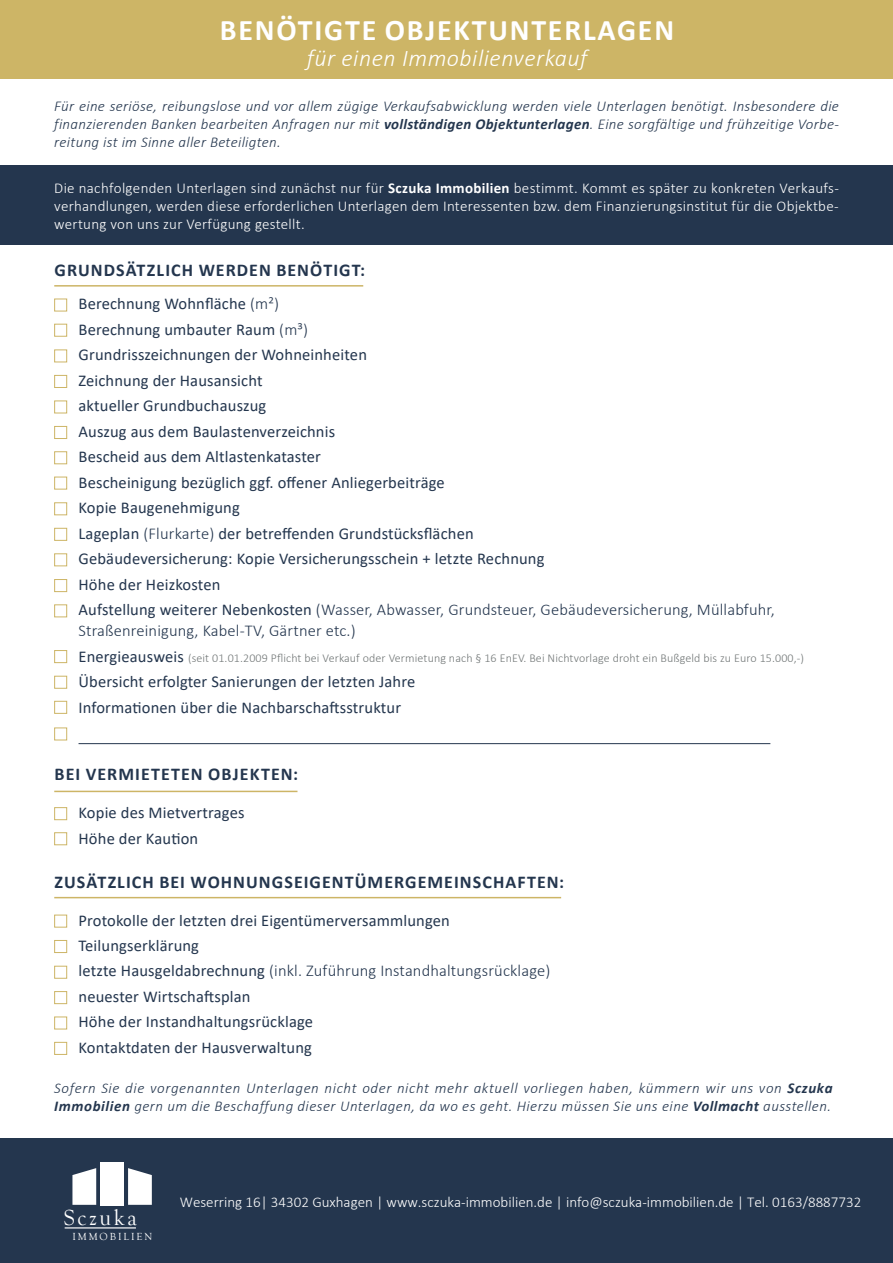
<style>
.page{position:relative;width:893px;height:1263px;background:#fff}
.page>*{position:absolute;margin:0;border:0;box-sizing:border-box;transform-origin:0 0}
.t1{font:700 30px "Calibri";letter-spacing:.06em;color:#fff}
.t2{font:italic 300 24px "Calibri";letter-spacing:.02em;color:#fff}
.t3{font:22.35px "Goudy Old Style T";letter-spacing:.12em;color:#fff}
.t4{font:700 18px "Calibri";letter-spacing:.06em;color:#24364e}
.t5{font:16.5px/25.5px "Calibri";letter-spacing:.01em;color:#24364e}
.t6{font:300 16.5px "Calibri";letter-spacing:.01em;color:#24364e}
.t7{font:italic 300 15px/18px "Calibri";letter-spacing:.03em;color:#24364e;text-align:justify}
.t8{font:300 15px/18px "Calibri";color:#fff;text-align:justify}
.t9{font:300 12px "Calibri";letter-spacing:.01em;color:#727777}
.t10{font:10.5px "Goudy Old Style T";letter-spacing:.18em;color:#fff}
.s1{font-weight:700}
.s2{font-weight:300}
.s3{font-weight:400;font-size:16.5px;color:#24364e}
</style>
<div class="page">
<div style="left:0;top:165px;width:893px;height:80px;background:#24364e"></div>
<div style="left:0;top:0;width:893px;height:79px;background:#cdb566"></div>
<hr style="left:54px;top:897px;width:507px;height:1px;background:#cdb566">
<hr style="left:54px;top:791px;width:243px;height:1px;background:#cdb566">
<hr style="left:54px;top:285px;width:309px;height:2px;background:#cdb566">
<hr style="left:79px;top:743px;width:691px;height:1px;background:#24364e">
<div style="left:54px;top:299px;width:13px;height:12px;border:1px solid #cdb566"></div>
<div style="left:54px;top:401px;width:13px;height:12px;border:1px solid #cdb566"></div>
<div style="left:54px;top:349px;width:13px;height:13px;border:1px solid #cdb566"></div>
<div style="left:54px;top:451px;width:13px;height:13px;border:1px solid #cdb566"></div>
<div style="left:54px;top:324px;width:13px;height:13px;border:1px solid #cdb566"></div>
<div style="left:54px;top:426px;width:13px;height:13px;border:1px solid #cdb566"></div>
<div style="left:54px;top:375px;width:13px;height:13px;border:1px solid #cdb566"></div>
<div style="left:54px;top:477px;width:13px;height:12px;border:1px solid #cdb566"></div>
<div style="left:54px;top:502px;width:13px;height:13px;border:1px solid #cdb566"></div>
<div style="left:54px;top:528px;width:13px;height:13px;border:1px solid #cdb566"></div>
<div style="left:54px;top:553px;width:13px;height:13px;border:1px solid #cdb566"></div>
<div style="left:54px;top:579px;width:13px;height:13px;border:1px solid #cdb566"></div>
<div style="left:54px;top:604px;width:13px;height:13px;border:1px solid #cdb566"></div>
<div style="left:54px;top:650px;width:13px;height:13px;border:1px solid #cdb566"></div>
<div style="left:54px;top:701px;width:13px;height:13px;border:1px solid #cdb566"></div>
<div style="left:54px;top:832px;width:13px;height:13px;border:1px solid #cdb566"></div>
<div style="left:54px;top:940px;width:13px;height:13px;border:1px solid #cdb566"></div>
<div style="left:54px;top:991px;width:13px;height:13px;border:1px solid #cdb566"></div>
<div style="left:54px;top:1042px;width:13px;height:13px;border:1px solid #cdb566"></div>
<div style="left:54px;top:727px;width:13px;height:13px;border:1px solid #cdb566"></div>
<div style="left:54px;top:676px;width:13px;height:13px;border:1px solid #cdb566"></div>
<div style="left:54px;top:807px;width:13px;height:13px;border:1px solid #cdb566"></div>
<div style="left:54px;top:915px;width:13px;height:12px;border:1px solid #cdb566"></div>
<div style="left:54px;top:966px;width:13px;height:13px;border:1px solid #cdb566"></div>
<div style="left:54px;top:1016px;width:13px;height:13px;border:1px solid #cdb566"></div>
<div style="left:0;top:1139px;width:893px;height:124px;background:#24364e"></div>
<svg style="left:72px;top:1168px;width:24px;height:37px"></svg>
<svg style="left:128px;top:1168px;width:24px;height:37px"></svg>
<div style="left:100px;top:1162px;width:24px;height:43px;background:#fff"></div>
<hr style="left:65px;top:1228px;width:71px;height:1px;background:#fff">
<h1 class="t1" style="left:220px;top:9px;width:456px">BENÖTIGTE OBJEKTUNTERLAGEN</h1>
<h2 class="t2" style="left:307px;top:43px;width:282px">für einen Immobilienverkauf</h2>
<p class="t7" style="left:54px;top:96px;width:786px">Für eine seriöse, reibungslose und vor allem zügige Verkaufsabwicklung werden viele Unterlagen benötigt. Insbesondere die finanzierenden Banken bearbeiten Anfragen nur mit <span class="s1">vollständigen Objektunterlagen</span>. Eine sorgfältige und frühzeitige Vorbe&shy;reitung ist im Sinne aller Beteiligten.</p>
<p class="t8" style="left:54px;top:179px;width:786px">Die nachfolgenden Unterlagen sind zunächst nur für <span class="s1">Sczuka Immobilien</span> bestimmt. Kommt es später zu konkreten Verkaufs&shy;verhandlungen, werden diese erforderlichen Unterlagen dem Interessenten bzw. dem Finanzierungsinstitut für die Objektbe&shy;wertung von uns zur Verfügung gestellt.</p>
<p class="t4" style="left:55px;top:257px;width:312px">GRUNDSÄTZLICH WERDEN BENÖTIGT:</p>
<p class="t5" style="left:79px;top:291px;width:698px">Berechnung Wohnfläche <span class="s2">(m²)<br></span>Berechnung umbauter Raum <span class="s2">(m³)<br></span>Grundrisszeichnungen der Wohneinheiten<br>Zeichnung der Hausansicht<br>aktueller Grundbuchauszug<br>Auszug aus dem Baulastenverzeichnis<br>Bescheid aus dem Altlastenkataster<br>Bescheinigung bezüglich ggf. offener Anliegerbeiträge<br>Kopie Baugenehmigung<br>Lageplan <span class="s2">(Flurkarte)</span> der betreffenden Grundstücksflächen<br>Gebäudeversicherung: Kopie Versicherungsschein + letzte Rechnung<br>Höhe der Heizkosten<br>Aufstellung weiterer Nebenkosten <span class="s2">(Wasser, Abwasser, Grundsteuer, Gebäudeversicherung, Müllabfuhr,</span></p>
<p class="t6" style="left:79px;top:620px;width:279px">Straßenreinigung, Kabel-TV, Gärtner etc.)</p>
<p class="t9" style="left:79px;top:650px;width:727px"><span class="s3">Energieausweis</span> (seit 01.01.2009 Pflicht bei Verkauf oder Vermietung nach § 16 EnEV. Bei Nichtvorlage droht ein Bußgeld bis zu Euro 15.000,-)</p>
<p class="t5" style="left:79px;top:669px;width:338px">Übersicht erfolgter Sanierungen der letzten Jahre<br>Informationen über die Nachbarschaftsstruktur</p>
<p class="t4" style="left:55px;top:761px;width:245px">BEI VERMIETETEN OBJEKTEN:</p>
<p class="t5" style="left:79px;top:799px;width:167px">Kopie des Mietvertrages<br>Höhe der Kaution</p>
<p class="t4" style="left:55px;top:869px;width:511px">ZUSÄTZLICH BEI WOHNUNGSEIGENTÜMERGEMEINSCHAFTEN:</p>
<p class="t5" style="left:79px;top:907px;width:473px">Protokolle der letzten drei Eigentümerversammlungen Teilungserklärung<br>letzte Hausgeldabrechnung <span class="s2">(inkl. Zuführung Instandhaltungsrücklage) </span>neuester Wirtschaftsplan<br>Höhe der Instandhaltungsrücklage<br>Kontaktdaten der Hausverwaltung</p>
<p class="t7" style="left:54px;top:1079px;width:780px">Sofern Sie die vorgenannten Unterlagen nicht oder nicht mehr aktuell vorliegen haben, kümmern wir uns von <span class="s1">Sczuka<br>Immobilien</span> gern um die Beschaffung dieser Unterlagen, da wo es geht. Hierzu müssen Sie uns eine <span class="s1">Vollmacht</span> ausstellen.</p>
<h3 class="t3" style="left:64px;top:1206px;width:75px">Sczuka</h3>
<p class="t10" style="left:72px;top:1231px;width:82px">IMMOBILIEN</p>
<p class="t8" style="left:180px;top:1193px;width:683px">Weserring 16| 34302 Guxhagen | www.sczuka-immobilien.de | info@sczuka-immobilien.de | Tel. 0163/8887732</p>
</div>
